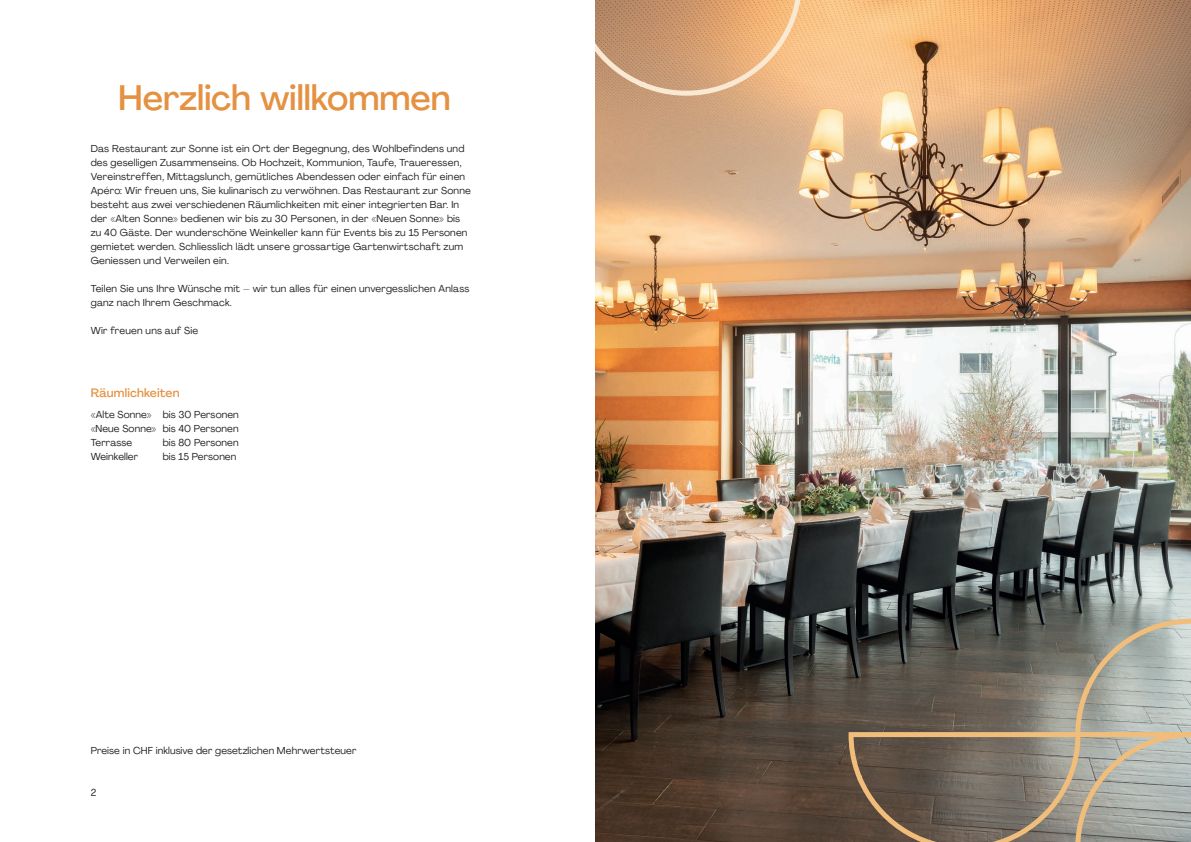
<style>
.page{position:relative;width:1191px;height:842px;background:#fff}
.page>*{position:absolute;margin:0;border:0;box-sizing:border-box;transform-origin:0 0}
.t1{font:500 35px "Agrandir";letter-spacing:-.005em;color:#e59141}
.t2{font:500 12px "Agrandir";letter-spacing:.01em;color:#e59141}
.t3{font:10px/14px "Agrandir";letter-spacing:.02em;color:#231f20}
</style>
<div class="page">
<img style="left:595px;top:0;width:596px;height:842px">
<svg style="left:846px;top:616px;width:345px;height:226px"></svg>
<svg style="left:595px;top:0;width:209px;height:98px"></svg>
<h1 class="t1" style="left:118px;top:76px;width:334px">Herzlich willkommen</h1>
<p class="t3" style="left:91px;top:141px;width:382px">Das Restaurant zur Sonne ist ein Ort der Begegnung, des Wohlbefindens und des geselligen Zusammenseins. Ob Hochzeit, Kommunion, Taufe, Traueressen, Vereinstreffen, Mittagslunch, gemütliches Abendessen oder einfach für einen Apéro: Wir freuen uns, Sie kulinarisch zu verwöhnen. Das Restaurant zur Sonne besteht aus zwei verschiedenen Räumlichkeiten mit einer integrierten Bar. In der «Alten Sonne» bedienen wir bis zu 30 Personen, in der «Neuen Sonne» bis zu 40 Gäste. Der wunderschöne Weinkeller kann für Events bis zu 15 Personen gemietet werden. Schliesslich lädt unsere grossartige Gartenwirtschaft zum Geniessen und Verweilen ein.</p>
<p class="t3" style="left:91px;top:281px;width:380px">Teilen Sie uns Ihre Wünsche mit – wir tun alles für einen unvergesslichen Anlass ganz nach Ihrem Geschmack.</p>
<p class="t3" style="left:91px;top:323px;width:109px">Wir freuen uns auf Sie</p>
<p class="t2" style="left:91px;top:385px;width:90px">Räumlichkeiten</p>
<p class="t3" style="left:91px;top:407px;width:149px;text-align:justify">«Alte Sonne» bis 30 Personen «Neue Sonne» bis 40 Personen Terrasse</p>
<p class="t3" style="left:163px;top:435px;width:77px">bis 80 Personen</p>
<p class="t3" style="left:91px;top:449px;width:49px">Weinkeller</p>
<p class="t3" style="left:163px;top:449px;width:75px">bis 15 Personen</p>
<p class="t3" style="left:91px;top:743px;width:267px">Preise in CHF inklusive der gesetzlichen Mehrwertsteuer</p>
<p class="t3" style="left:91px;top:785px;width:7px">2</p>
</div>
